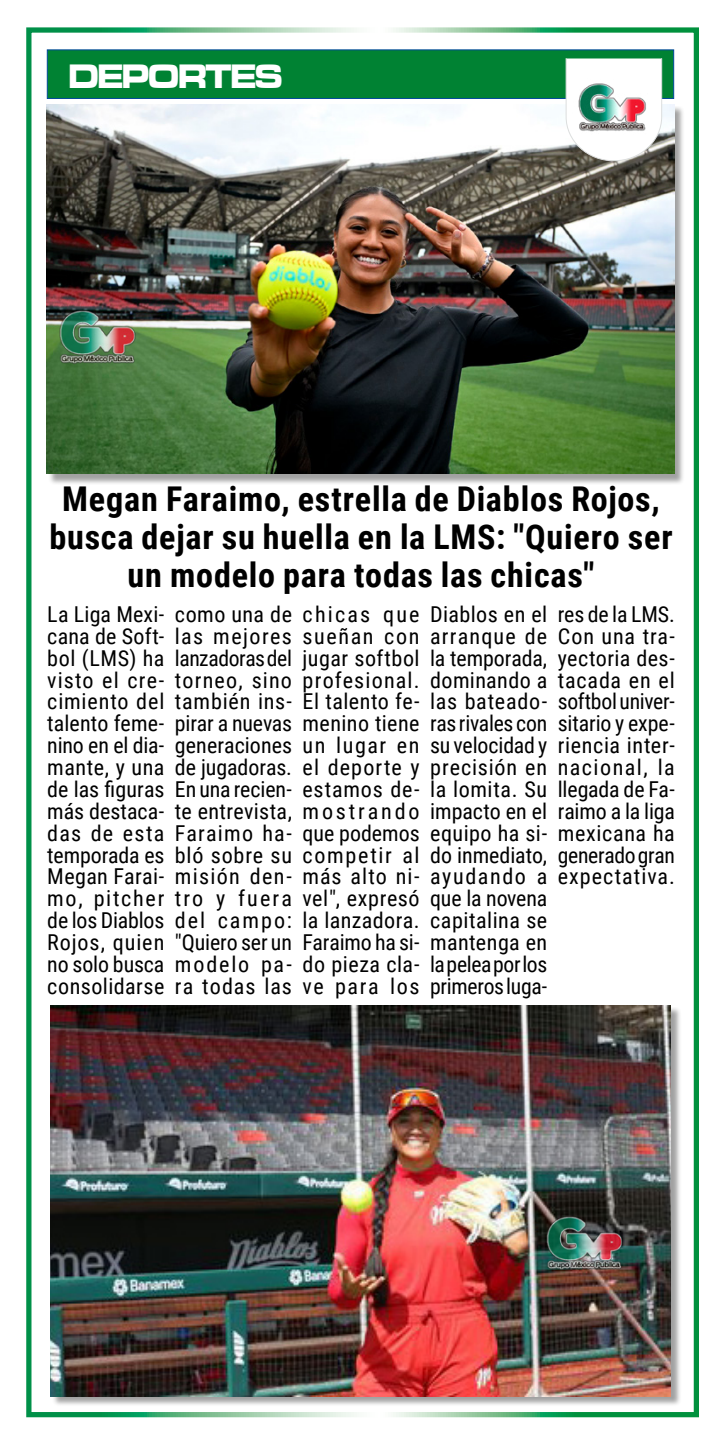
<style>
.page{position:relative;width:720px;height:1439px;background:#fff}
.page>*{position:absolute;margin:0;border:0;box-sizing:border-box;transform-origin:0 0}
.t1{font:35px "Microgramma D Bold Exte";letter-spacing:-.03em;color:#fff;scale:.9 1}
.t2{font:700 34.12px/37.6px "Roboto Condensed";letter-spacing:.025em;color:#000;text-align:center}
.t3{font:21.88px/21.9px "Roboto Condensed";letter-spacing:.02em;color:#000;text-align:justify}
</style>
<div class="page">
<div style="left:26px;top:27px;width:672px;height:1390px;border:5px solid #fff"></div>
<div style="left:48px;top:106px;width:636px;height:379px;background:#000;opacity:.37"></div>
<img style="left:47px;top:104px;width:626px;height:370px">
<div style="left:52px;top:1006px;width:629px;height:400px;background:#000;opacity:.37"></div>
<img style="left:51px;top:1005px;width:619px;height:391px">
<img style="left:46px;top:280px;width:108px;height:110px">
<img style="left:531px;top:1186px;width:110px;height:110px">
<div style="left:47px;top:49px;width:626px;height:50px;background:#008233;border:1px solid #00499a"></div>
<svg style="left:565px;top:58px;width:96px;height:103px"></svg>
<h1 class="t1" style="left:68px;top:53px;width:239px">DEPORTES</h1>
<h2 class="t2" style="left:49px;top:479px;width:624px">Megan Faraimo, estrella de Diablos Rojos, busca dejar su huella en la LMS: "Quiero ser un modelo para todas las chicas"</h2>
<p class="t3" style="left:47px;top:602px;width:119px">La Liga Mexi&shy;cana de Soft&shy;bol (LMS) ha visto el cre&shy;cimiento del talento feme&shy;nino en el dia&shy;mante, y una de las figuras más destaca&shy;das de esta temporada es Megan Farai&shy;mo, pitcher de los Diablos Rojos, quien no solo busca consolidarse</p>
<p class="t3" style="left:175px;top:602px;width:119px">como una de las mejores lanzadoras del torneo, sino también ins&shy;pirar a nuevas generaciones de jugadoras.<br>En una recien&shy;te entrevista, Faraimo ha&shy;bló sobre su misión den&shy;tro y fuera del campo: "Quiero ser un modelo pa&shy;ra todas las</p>
<p class="t3" style="left:302px;top:602px;width:119px">chicas que sueñan con jugar softbol profesional.<br>El talento fe&shy;menino tiene un lugar en el deporte y estamos de&shy;mostrando que podemos competir al más alto ni&shy;vel", expresó la lanzadora.<br>Faraimo ha si&shy;do pieza cla&shy;ve para los</p>
<p class="t3" style="left:430px;top:602px;width:119px">Diablos en el arranque de la temporada, dominando a las bateado&shy;ras rivales con su velocidad y precisión en la lomita. Su impacto en el equipo ha si&shy;do inmediato, ayudando a que la novena capitalina se mantenga en la pelea por los primeros luga-</p>
<p class="t3" style="left:557px;top:602px;width:119px">res de la LMS.<br>Con una tra&shy;yectoria des&shy;tacada en el softbol univer&shy;sitario y expe&shy;riencia inter&shy;nacional, la llegada de Fa&shy;raimo a la liga mexicana ha generado gran expectativa.</p>
</div>
